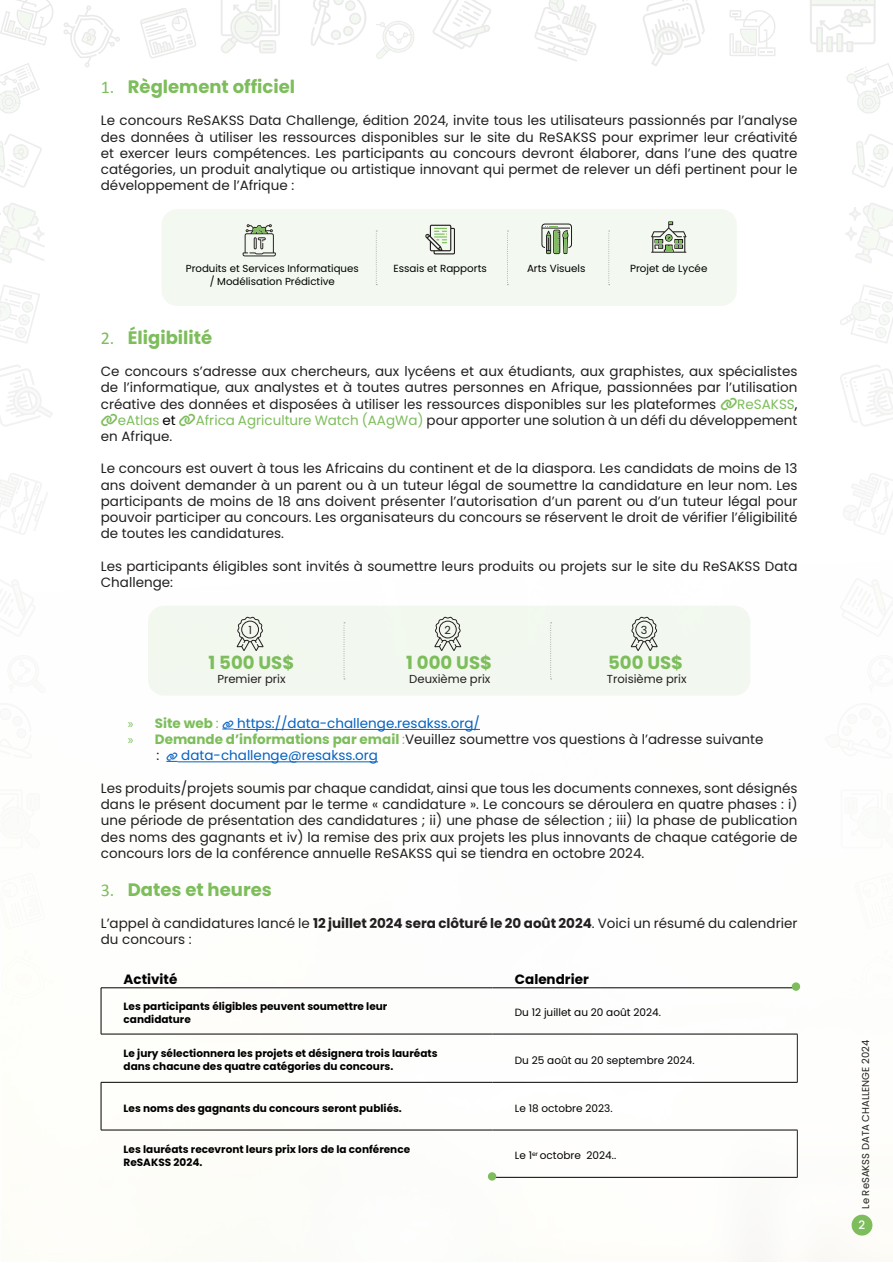
<style>
.page{position:relative;width:893px;height:1263px;background:#fff}
.page>*{position:absolute;margin:0;border:0;box-sizing:border-box;transform-origin:0 0}
.t1{font:700 18.15px "Poppins";color:#7dbd5b}
.t2{font:700 18px "Poppins";color:#7dbd5b}
.List_Paragraph{font:13.5px/16.2px "Poppins";color:#231f20;text-align:justify}
.List_Paragraph-2{font:13.5px "Poppins";color:#0563c1}
.t3{font:700 13.5px "Poppins";color:#000}
.t4{font:13.5px "Poppins";color:#7dbd5b}
.t5{font:700 13.5px "Poppins";color:#7dbd5b}
.t6{font:500 11.7px "Poppins";color:#fff}
.t7{font:11.55px "Poppins";color:#231f20}
.t8{font:11.1px "Poppins";color:#231f20}
.t9{font:700 10.5px/12.6px "Poppins";color:#000}
.t10{font:10.5px "Poppins";color:#000}
.t11{font:10.35px "Poppins";color:#000}
.t12{font:10.2px/12.8px "Poppins";color:#000;text-align:center}
.t13{font:10.05px "Poppins";color:#231f20}
.s1{font-family:"Calibri";font-weight:400}
.s2{color:#000}
.s3{color:#7dbd5b}
.s4{font-family:"Myriad Pro";font-weight:400}
.s5{font-weight:400}
.s6{font-family:"Myriad Pro";color:#7dbd5b}
.s7{font-weight:700;color:#7dbd5b}
.s8{font-weight:700}
</style>
<div class="page">
<img style="left:0;top:0;width:893px;height:1262px">
<div style="left:852px;top:1215px;width:20px;height:20px;background:#7dbd5b;border-radius:50%"></div>
<hr style="left:234px;top:729px;width:246px;height:1px;background:#0563c1">
<hr style="left:178px;top:761px;width:200px;height:1px;background:#0563c1">
<div style="left:161px;top:209px;width:576px;height:97px;background:#f3f9f0;border-radius:15px"></div>
<svg style="left:243px;top:224px;width:33px;height:32px"></svg>
<svg style="left:651px;top:221px;width:35px;height:32px"></svg>
<svg style="left:541px;top:224px;width:31px;height:30px"></svg>
<svg style="left:425px;top:225px;width:30px;height:29px"></svg>
<svg style="left:376px;top:230px;width:1px;height:55px"></svg>
<svg style="left:507px;top:230px;width:1px;height:55px"></svg>
<svg style="left:608px;top:230px;width:2px;height:55px"></svg>
<div style="left:148px;top:606px;width:602px;height:90px;background:#f2f8ef;border-radius:16px"></div>
<svg style="left:237px;top:617px;width:26px;height:34px"></svg>
<svg style="left:434px;top:617px;width:27px;height:34px"></svg>
<svg style="left:631px;top:617px;width:27px;height:34px"></svg>
<svg style="left:343px;top:622px;width:2px;height:57px"></svg>
<svg style="left:550px;top:622px;width:2px;height:57px"></svg>
<hr style="left:101px;top:987px;width:391px;height:1px;background:#000">
<hr style="left:101px;top:988px;width:1px;height:46px;background:#000">
<hr style="left:492px;top:987px;width:305px;height:1px;background:#000">
<hr style="left:101px;top:1034px;width:391px;height:1px;background:#000">
<hr style="left:101px;top:1082px;width:391px;height:1px;background:#000">
<hr style="left:101px;top:1082px;width:1px;height:48px;background:#000">
<hr style="left:101px;top:1130px;width:391px;height:1px;background:#000">
<hr style="left:492px;top:1034px;width:305px;height:1px;background:#000">
<hr style="left:492px;top:1082px;width:305px;height:1px;background:#000">
<hr style="left:797px;top:1034px;width:1px;height:48px;background:#231f20">
<hr style="left:492px;top:1130px;width:305px;height:1px;background:#000">
<hr style="left:492px;top:1177px;width:305px;height:1px;background:#000">
<hr style="left:797px;top:1130px;width:1px;height:47px;background:#231f20">
<div style="left:792px;top:982px;width:8px;height:9px;background:#7dbd5b;border-radius:50%"></div>
<div style="left:488px;top:1172px;width:8px;height:8px;background:#7dbd5b;border-radius:50%"></div>
<svg style="left:720px;top:397px;width:17px;height:13px"></svg>
<svg style="left:101px;top:413px;width:17px;height:13px"></svg>
<svg style="left:179px;top:413px;width:17px;height:13px"></svg>
<svg style="left:222px;top:720px;width:12px;height:10px"></svg>
<svg style="left:166px;top:753px;width:12px;height:9px"></svg>
<p class="t2" style="left:101px;top:76px;width:196px"><span class="s1">1.</span> Règlement officiel</p>
<p class="List_Paragraph" style="left:101px;top:113px;width:698px">Le concours ReSAKSS Data Challenge, édition 2024, invite tous les utilisateurs passionnés par l’analyse des données à utiliser les ressources disponibles sur le site du ReSAKSS pour exprimer leur créativité et exercer leurs compétences. Les participants au concours devront élaborer, dans l’une des quatre catégories, un produit analytique ou artistique innovant qui permet de relever un défi pertinent pour le développement de l’Afrique :</p>
<p class="t12" style="left:186px;top:262px;width:175px">Produits et Services Informatiques / Modélisation Prédictive</p>
<p class="t11" style="left:393px;top:262px;width:95px">Essais et Rapports</p>
<p class="t11" style="left:527px;top:262px;width:60px">Arts Visuels</p>
<p class="t11" style="left:630px;top:262px;width:79px">Projet de Lycée</p>
<p class="t2" style="left:101px;top:327px;width:113px"><span class="s1">2.</span> Éligibilité</p>
<p class="List_Paragraph" style="left:101px;top:363px;width:698px">Ce concours s’adresse aux chercheurs, aux lycéens et aux étudiants, aux graphistes, aux spécialistes de l’informatique, aux analystes et à toutes autres personnes en Afrique, passionnées par l’utilisation créative des données et disposées à utiliser les ressources disponibles sur les plateformes</p>
<p class="t4" style="left:737px;top:396px;width:62px">ReSAKSS<span class="s2">,</span></p>
<p class="t4" style="left:118px;top:412px;width:60px">eAtlas <span class="s2">et</span></p>
<p class="List_Paragraph" style="left:196px;top:412px;width:603px"><span class="s3">Africa Agriculture Watch (AAgWa)</span> pour apporter une solution à un défi du développement</p>
<p class="List_Paragraph" style="left:101px;top:428px;width:73px">en Afrique.</p>
<p class="List_Paragraph" style="left:101px;top:461px;width:698px">Le concours est ouvert à tous les Africains du continent et de la diaspora. Les candidats de moins de 13 ans doivent demander à un parent ou à un tuteur légal de soumettre la candidature en leur nom. Les participants de moins de 18 ans doivent présenter l’autorisation d’un parent ou d’un tuteur légal pour pouvoir participer au concours. Les organisateurs du concours se réservent le droit de vérifier l’éligibilité de toutes les candidatures.</p>
<p class="List_Paragraph" style="left:101px;top:558px;width:698px">Les participants éligibles sont invités à soumettre leurs produits ou projets sur le site du ReSAKSS Data<br>Challenge:</p>
<p class="t8" style="left:248px;top:624px;width:5px">1</p>
<p class="t1" style="left:209px;top:652px;width:87px">1 500 US$</p>
<p class="t7" style="left:217px;top:672px;width:70px">Premier prix</p>
<p class="t8" style="left:444px;top:624px;width:8px">2</p>
<p class="t1" style="left:406px;top:652px;width:87px">1 000 US$</p>
<p class="t7" style="left:409px;top:672px;width:83px">Deuxième prix</p>
<p class="t8" style="left:641px;top:624px;width:8px">3</p>
<p class="t1" style="left:608px;top:652px;width:77px">500 US$</p>
<p class="t7" style="left:607px;top:672px;width:81px">Troisième prix</p>
<p class="t5" style="left:128px;top:715px;width:92px"><span class="s4">»</span> Site web <span class="s5">:</span></p>
<p class="List_Paragraph-2" style="left:237px;top:715px;width:244px">https://data-challenge.resakss.org/</p>
<p class="List_Paragraph" style="left:128px;top:731px;width:637px"><span class="s6">»</span> <span class="s7">Demande d’informations par email</span> <span class="s3">:</span>Veuillez soumettre vos questions à l’adresse suivante</p>
<p class="List_Paragraph" style="left:156px;top:748px;width:4px">:</p>
<p class="List_Paragraph-2" style="left:181px;top:748px;width:198px">data-challenge@resakss.org</p>
<p class="List_Paragraph" style="left:101px;top:780px;width:698px">Les produits/projets soumis par chaque candidat, ainsi que tous les documents connexes, sont désignés dans le présent document par le terme « candidature ». Le concours se déroulera en quatre phases : i) une période de présentation des candidatures ; ii) une phase de sélection ; iii) la phase de publication des noms des gagnants et iv) la remise des prix aux projets les plus innovants de chaque catégorie de concours lors de la conférence annuelle ReSAKSS qui se tiendra en octobre 2024.</p>
<p class="t2" style="left:101px;top:879px;width:172px"><span class="s1">3.</span> Dates et heures</p>
<p class="List_Paragraph" style="left:101px;top:915px;width:698px">L’appel à candidatures lancé le <span class="s8">12 juillet 2024 sera clôturé le 20 août 2024</span>. Voici un résumé du calendrier du concours :</p>
<p class="t3" style="left:124px;top:971px;width:55px">Activité</p>
<p class="t3" style="left:515px;top:971px;width:75px">Calendrier</p>
<p class="t9" style="left:124px;top:1000px;width:265px">Les participants éligibles peuvent soumettre leur candidature</p>
<p class="t10" style="left:515px;top:1007px;width:148px">Du 12 juillet au 20 août 2024.</p>
<p class="t9" style="left:124px;top:1047px;width:316px">Le jury sélectionnera les projets et désignera trois lauréats dans chacune des quatre catégories du concours.</p>
<p class="t10" style="left:515px;top:1054px;width:181px">Du 25 août au 20 septembre 2024.</p>
<p class="t9" style="left:124px;top:1102px;width:280px">Les noms des gagnants du concours seront publiés.</p>
<p class="t10" style="left:515px;top:1102px;width:99px">Le 18 octobre 2023.</p>
<p class="t9" style="left:124px;top:1143px;width:288px">Les lauréats recevront leurs prix lors de la conférence<br>ReSAKSS 2024.</p>
<p class="t10" style="left:515px;top:1149px;width:103px">Le 1<sup>er</sup> octobre 2024..</p>
<p class="t13" style="left:860px;top:1209px;width:170px;rotate:-90deg">Le ReSAKSS DATA CHALLENGE 2024</p>
<p class="t6" style="left:858px;top:1218px;width:8px">2</p>
</div>
